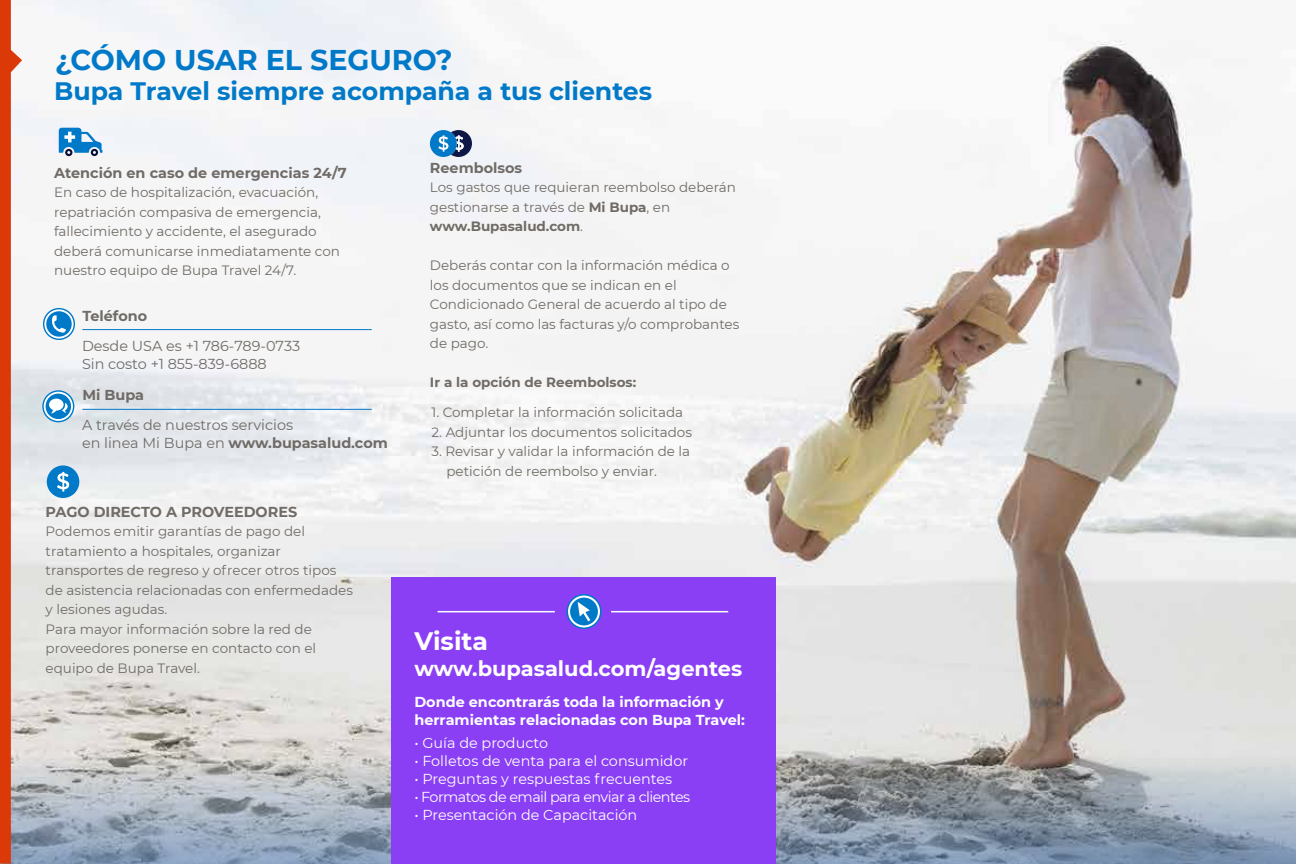
<style>
.page{position:relative;width:1296px;height:864px;background:#fff}
.page>*{position:absolute;margin:0;border:0;box-sizing:border-box;transform-origin:0 0}
.t1{font:700 28.5px "Montserrat";color:#0079c8}
.t2{font:700 25.2px "Montserrat";color:#0079c8}
.t3{font:700 25.2px "Montserrat";color:#fff}
.t4{font:700 21px "Montserrat";color:#fff}
.t5{font:14.4px "Montserrat";color:#fff}
.t6{font:14.4px/18px "Montserrat";color:#706b66}
.t7{font:700 14.4px "Montserrat";color:#706b66}
.t8{font:700 14.4px/18px "Montserrat";color:#fff}
.t9{font:14.4px "Montserrat";letter-spacing:-.04em;color:#fff}
.t10{font:13.5px/19.5px "Montserrat";color:#706b66}
.t11{font:700 13.5px "Montserrat";color:#706b66}
.s1{font-weight:700}
</style>
<div class="page">
<img style="left:22px;top:0;width:1274px;height:672px">
<svg style="left:22px;top:672px;width:1274px;height:192px;background:#b3b7bd"></svg>
<svg style="left:0;top:0;width:22px;height:864px"></svg>
<hr style="left:82px;top:329px;width:290px;height:1px;background:#0079c8">
<hr style="left:82px;top:409px;width:290px;height:1px;background:#0079c8">
<svg style="left:43px;top:308px;width:32px;height:32px"></svg>
<svg style="left:44px;top:309px;width:30px;height:30px"></svg>
<svg style="left:42px;top:390px;width:32px;height:32px"></svg>
<svg style="left:44px;top:392px;width:29px;height:29px"></svg>
<svg style="left:59px;top:128px;width:44px;height:28px"></svg>
<div style="left:430px;top:130px;width:27px;height:27px;background:#0079c8;border-radius:50%"></div>
<svg style="left:438px;top:130px;width:34px;height:27px"></svg>
<div style="left:47px;top:465px;width:32px;height:33px;background:#0079c8;border-radius:50%"></div>
<svg style="left:57px;top:472px;width:12px;height:20px"></svg>
<div style="left:391px;top:577px;width:385px;height:286px;background:#8a3ff5"></div>
<svg style="left:566px;top:594px;width:36px;height:35px"></svg>
<svg style="left:568px;top:596px;width:32px;height:31px"></svg>
<hr style="left:438px;top:611px;width:117px;height:1px;background:#fff">
<hr style="left:611px;top:611px;width:117px;height:1px;background:#fff">
<h1 class="t1" style="left:55px;top:39px;width:399px">¿CÓMO USAR EL SEGURO?</h1>
<h2 class="t2" style="left:54px;top:73px;width:600px">Bupa Travel siempre acompaña a tus clientes</h2>
<p class="t7" style="left:54px;top:162px;width:294px">Atención en caso de emergencias 24/7</p>
<p class="t10" style="left:54px;top:182px;width:287px">En caso de hospitalización, evacuación, repatriación compasiva de emergencia, fallecimiento y accidente, el asegurado deberá comunicarse inmediatamente con nuestro equipo de Bupa Travel 24/7.</p>
<p class="t7" style="left:82px;top:305px;width:66px">Teléfono</p>
<p class="t6" style="left:82px;top:336px;width:220px">Desde USA es +1 786-789-0733<br>Sin costo +1 855-839-6888</p>
<p class="t7" style="left:82px;top:385px;width:63px">Mi Bupa</p>
<p class="t6" style="left:82px;top:416px;width:307px">A través de nuestros servicios<br>en linea Mi Bupa en <span class="s1">www.bupasalud.com</span></p>
<p class="t7" style="left:46px;top:501px;width:253px">PAGO DIRECTO A PROVEEDORES</p>
<p class="t10" style="left:46px;top:521px;width:309px">Podemos emitir garantías de pago del tratamiento a hospitales, organizar transportes de regreso y ofrecer otros tipos de asistencia relacionadas con enfermedades y lesiones agudas.<br>Para mayor información sobre la red de proveedores ponerse en contacto con el equipo de Bupa Travel.</p>
<p class="t7" style="left:430px;top:157px;width:94px">Reembolsos</p>
<p class="t10" style="left:430px;top:177px;width:308px">Los gastos que requieran reembolso deberán gestionarse a través de <span class="s1">Mi Bupa</span>, en <span class="s1">www.Bupasalud.com</span>.</p>
<p class="t10" style="left:430px;top:255px;width:311px">Deberás contar con la información médica o los documentos que se indican en el Condicionado General de acuerdo al tipo de gasto, así como las facturas y/o comprobantes de pago.</p>
<p class="t11" style="left:430px;top:373px;width:208px">Ir a la opción de Reembolsos:</p>
<p class="t10" style="left:431px;top:402px;width:253px">1. Completar la información solicitada</p>
<p class="t10" style="left:431px;top:422px;width:262px">2. Adjuntar los documentos solicitados</p>
<p class="t10" style="left:446px;top:441px;width:245px;text-indent:-15px">3. Revisar y validar la información de la petición de reembolso y enviar.</p>
<h2 class="t3" style="left:414px;top:623px;width:75px">Visita</h2>
<h3 class="t4" style="left:414px;top:653px;width:329px">www.bupasalud.com/agentes</h3>
<p class="t8" style="left:414px;top:693px;width:332px">Donde encontrarás toda la información y herramientas relacionadas con Bupa Travel:</p>
<p class="t5" style="left:414px;top:733px;width:135px">• Guía de producto</p>
<p class="t5" style="left:414px;top:751px;width:275px">• Folletos de venta para el consumidor</p>
<p class="t5" style="left:414px;top:769px;width:259px">• Preguntas y respuestas frecuentes</p>
<p class="t9" style="left:414px;top:787px;width:277px">• Formatos de email para enviar a clientes</p>
<p class="t5" style="left:414px;top:805px;width:225px">• Presentación de Capacitación</p>
</div>
